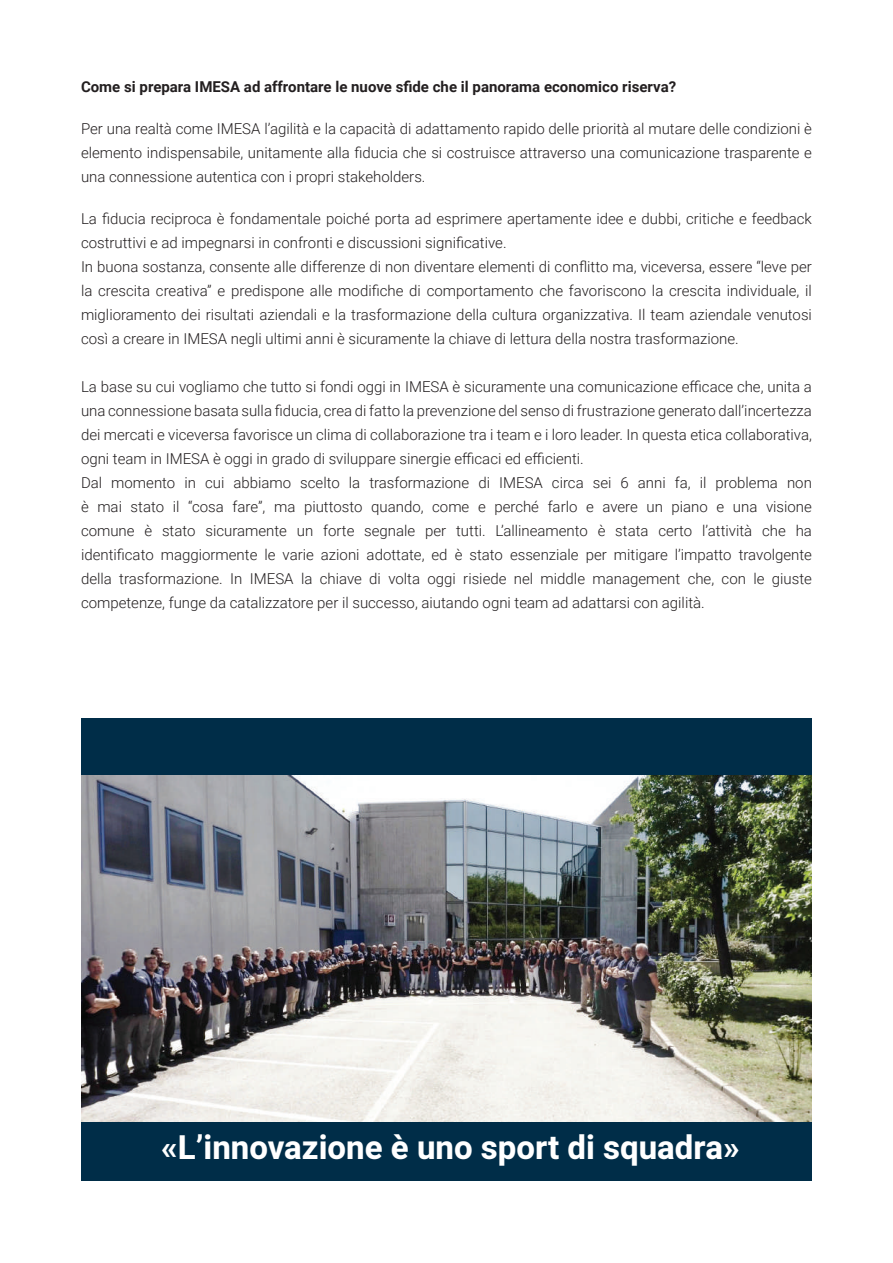
<style>
.page{position:relative;width:893px;height:1263px;background:#fff}
.page>*{position:absolute;margin:0;border:0;box-sizing:border-box;transform-origin:0 0}
.t1{font:700 33px "Heebo";color:#fff}
.t2{font:300 15px/24px "Roboto";color:#231f20}
.t3{font:700 15px "Roboto";color:#231f20}
</style>
<div class="page">
<div style="left:81px;top:718px;width:731px;height:463px;background:#002d48"></div>
<img style="left:81px;top:775px;width:731px;height:346px">
<p class="t3" style="left:81px;top:76px;width:597px">Come si prepara IMESA ad affrontare le nuove sfide che il panorama economico riserva?</p>
<p class="t2" style="left:81px;top:116px;width:732px;text-align:justify">Per una realtà come IMESA l’agilità e la capacità di adattamento rapido delle priorità al mutare delle condizioni è elemento indispensabile, unitamente alla fiducia che si costruisce attraverso una comunicazione trasparente e una connessione autentica con i propri stakeholders.</p>
<p class="t2" style="left:81px;top:206px;width:732px">La fiducia reciproca è fondamentale poiché porta ad esprimere apertamente idee e dubbi, critiche e feedback costruttivi e ad impegnarsi in confronti e discussioni significative.<br>In buona sostanza, consente alle differenze di non diventare elementi di conflitto ma, viceversa, essere “leve per la crescita creativa” e predispone alle modifiche di comportamento che favoriscono la crescita individuale, il miglioramento dei risultati aziendali e la trasformazione della cultura organizzativa. Il team aziendale venutosi così a creare in IMESA negli ultimi anni è sicuramente la chiave di lettura della nostra trasformazione.</p>
<p class="t2" style="left:81px;top:374px;width:732px">La base su cui vogliamo che tutto si fondi oggi in IMESA è sicuramente una comunicazione efficace che, unita a una connessione basata sulla fiducia, crea di fatto la prevenzione del senso di frustrazione generato dall’incertezza dei mercati e viceversa favorisce un clima di collaborazione tra i team e i loro leader. In questa etica collaborativa, ogni team in IMESA è oggi in grado di sviluppare sinergie efficaci ed efficienti.<br>Dal momento in cui abbiamo scelto la trasformazione di IMESA circa sei 6 anni fa, il problema non è mai stato il “cosa fare”, ma piuttosto quando, come e perché farlo e avere un piano e una visione comune è stato sicuramente un forte segnale per tutti. L’allineamento è stata certo l’attività che ha identificato maggiormente le varie azioni adottate, ed è stato essenziale per mitigare l’impatto travolgente della trasformazione. In IMESA la chiave di volta oggi risiede nel middle management che, con le giuste competenze, funge da catalizzatore per il successo, aiutando ogni team ad adattarsi con agilità.</p>
<h1 class="t1" style="left:161px;top:1124px;width:580px">«L’innovazione è uno sport di squadra»</h1>
</div>
